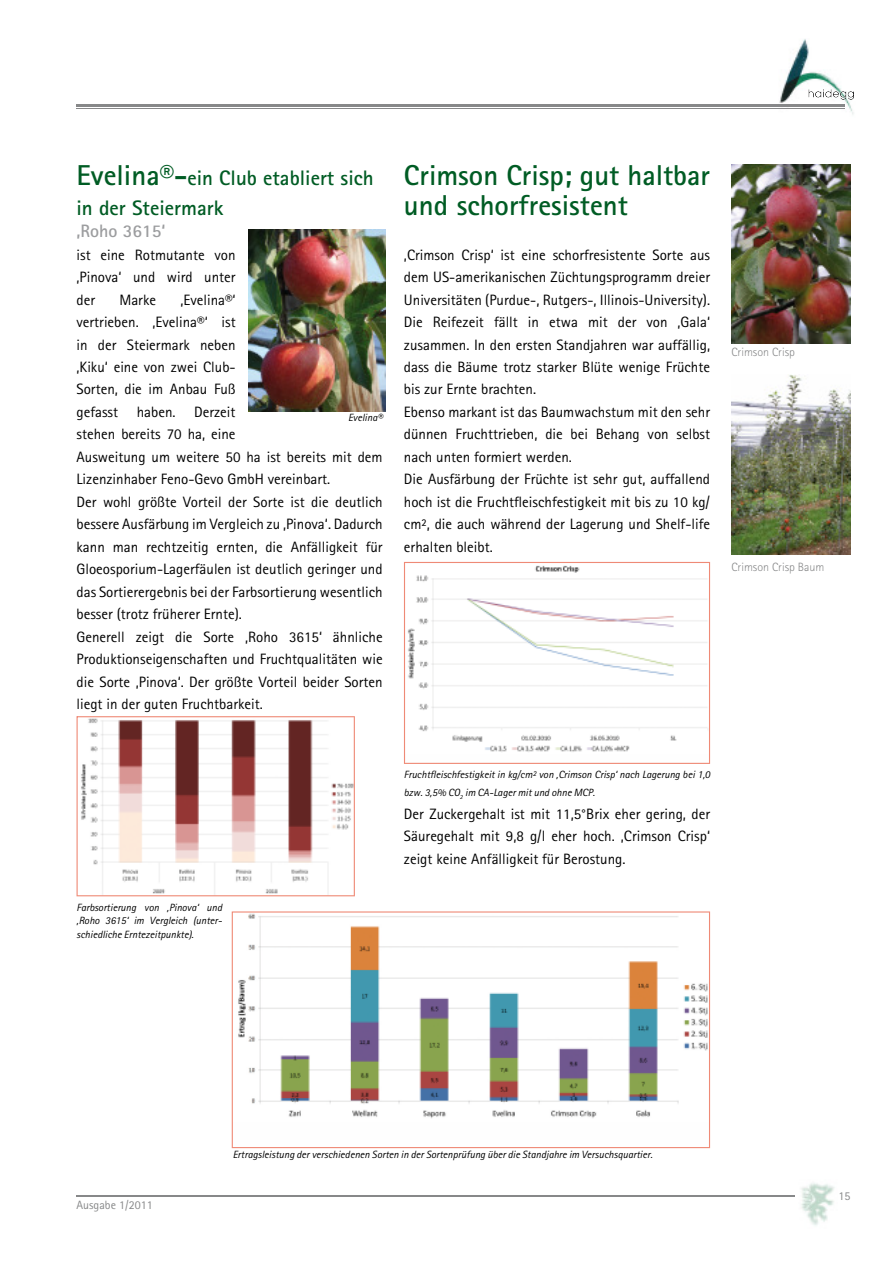
<style>
.page{position:relative;width:893px;height:1263px;background:#fff}
.page>*{position:absolute;margin:0;border:0;box-sizing:border-box;transform-origin:0 0}
.t1{font:700 28.8px/30px "Rotis Sans Serif";color:#005c24}
.t2{font:700 21px/30px "Rotis Sans Serif";color:#005c24}
.t3{font:700 18px "Rotis Sans Serif";color:#9c9d9f}
.t4{font:15px/22.5px "Rotis Sans Serif";color:#000;text-align:justify}
.t5{font:300 12px "Rotis Sans Serif";color:#878889}
.t6{font:12px "Rotis Sans Serif";color:#878889}
.t7{font:italic 10.5px/13.5px "Rotis Sans Serif";color:#000}
.s1{font-size:28.8px}
</style>
<div class="page">
<hr style="left:76px;top:1195px;width:719px;height:1px;background:#878889">
<hr style="left:77px;top:104px;width:767px;height:3px;background:#878889">
<hr style="left:77px;top:108px;width:767px;height:1px;background:#878889">
<img style="left:801px;top:1183px;width:34px;height:43px">
<img style="left:779px;top:39px;width:75px;height:76px">
<img style="left:779px;top:104px;width:65px;height:5px">
<img style="left:808px;top:89px;width:46px;height:11px">
<img style="left:248px;top:229px;width:137px;height:182px">
<svg style="left:76px;top:716px;width:279px;height:180px"></svg>
<img style="left:731px;top:164px;width:119px;height:180px">
<img style="left:731px;top:375px;width:119px;height:179px">
<svg style="left:404px;top:562px;width:306px;height:202px"></svg>
<svg style="left:232px;top:911px;width:478px;height:237px"></svg>
<h2 class="t2" style="left:76px;top:164px;width:298px"><span class="s1">Evelina®-</span>ein Club etabliert sich in der Steiermark</h2>
<p class="t3" style="left:76px;top:224px;width:90px">‚Roho 3615‘</p>
<p class="t4" style="left:76px;top:243px;width:161px">ist eine Rotmutante von ‚Pinova‘ und wird unter der</p>
<p class="t4" style="left:76px;top:288px;width:307px;text-align:left;text-indent:104px">‚Evelina®‘<br>vertrieben. ‚Evelina®‘ ist<br>in der Steiermark neben<br>‚Kiku‘ eine von zwei Club-<br>Sorten, die im Anbau Fuß<br>gefasst haben. Derzeit<br>stehen bereits 70 ha, eine<br>Ausweitung um weitere 50 ha ist bereits mit dem Lizenzinhaber Feno-Gevo GmbH vereinbart.<br>Der wohl größte Vorteil der Sorte ist die deutlich bessere Ausfärbung im Vergleich zu ‚Pinova‘. Dadurch kann man rechtzeitig ernten, die Anfälligkeit für Gloeosporium-Lagerfäulen ist deutlich geringer und das Sortierergebnis bei der Farbsortierung wesentlich besser (trotz früherer Ernte).<br>Generell zeigt die Sorte ‚Roho 3615‘ ähnliche Produktionseigenschaften und Fruchtqualitäten wie die Sorte ‚Pinova‘. Der größte Vorteil beider Sorten liegt in der guten Fruchtbarkeit.</p>
<p class="t4" style="left:119px;top:288px;width:38px">Marke</p>
<p class="t7" style="left:348px;top:411px;width:36px">Evelina®</p>
<h1 class="t1" style="left:404px;top:163px;width:307px">Crimson Crisp; gut haltbar und schorfresistent</h1>
<p class="t4" style="left:404px;top:243px;width:307px;text-align:left">‚Crimson Crisp‘ ist eine schorfresistente Sorte aus dem US-amerikanischen Züchtungsprogramm dreier Universitäten (Purdue-, Rutgers-, Illinois-University).<br>Die Reifezeit fällt in etwa mit der von ‚Gala‘ zusammen. In den ersten Standjahren war auffällig, dass die Bäume trotz starker Blüte wenige Früchte bis zur Ernte brachten.<br>Ebenso markant ist das Baumwachstum mit den sehr dünnen Fruchttrieben, die bei Behang von selbst nach unten formiert werden.<br>Die Ausfärbung der Früchte ist sehr gut, auffallend hoch ist die Fruchtfleischfestigkeit mit bis zu 10 kg/ cm², die auch während der Lagerung und Shelf-life erhalten bleibt.</p>
<p class="t5" style="left:731px;top:348px;width:65px">Crimson Crisp</p>
<p class="t5" style="left:731px;top:563px;width:94px">Crimson Crisp Baum</p>
<p class="t7" style="left:76px;top:901px;width:147px">Farbsortierung von ‚Pinova‘ und ‚Roho 3615‘ im Vergleich (unter&shy;schiedliche Erntezeitpunkte).</p>
<p class="t7" style="left:404px;top:766px;width:307px;line-height:18px">Fruchtfleischfestigkeit in kg/cm² von ‚Crimson Crisp‘ nach Lagerung bei 1,0 bzw. 3,5% CO<sub>2</sub> im CA-Lager mit und ohne MCP.</p>
<p class="t4" style="left:404px;top:803px;width:307px">Der Zuckergehalt ist mit 11,5°Brix eher gering, der Säuregehalt mit 9,8 g/l eher hoch. ‚Crimson Crisp‘ zeigt keine Anfälligkeit für Berostung.</p>
<p class="t6" style="left:76px;top:1199px;width:78px">Ausgabe 1/2011</p>
<p class="t7" style="left:233px;top:1149px;width:421px">Ertragsleistung der verschiedenen Sorten in der Sortenprüfung über die Standjahre im Versuchsquartier.</p>
<p class="t6" style="left:838px;top:1189px;width:13px">15</p>
</div>
